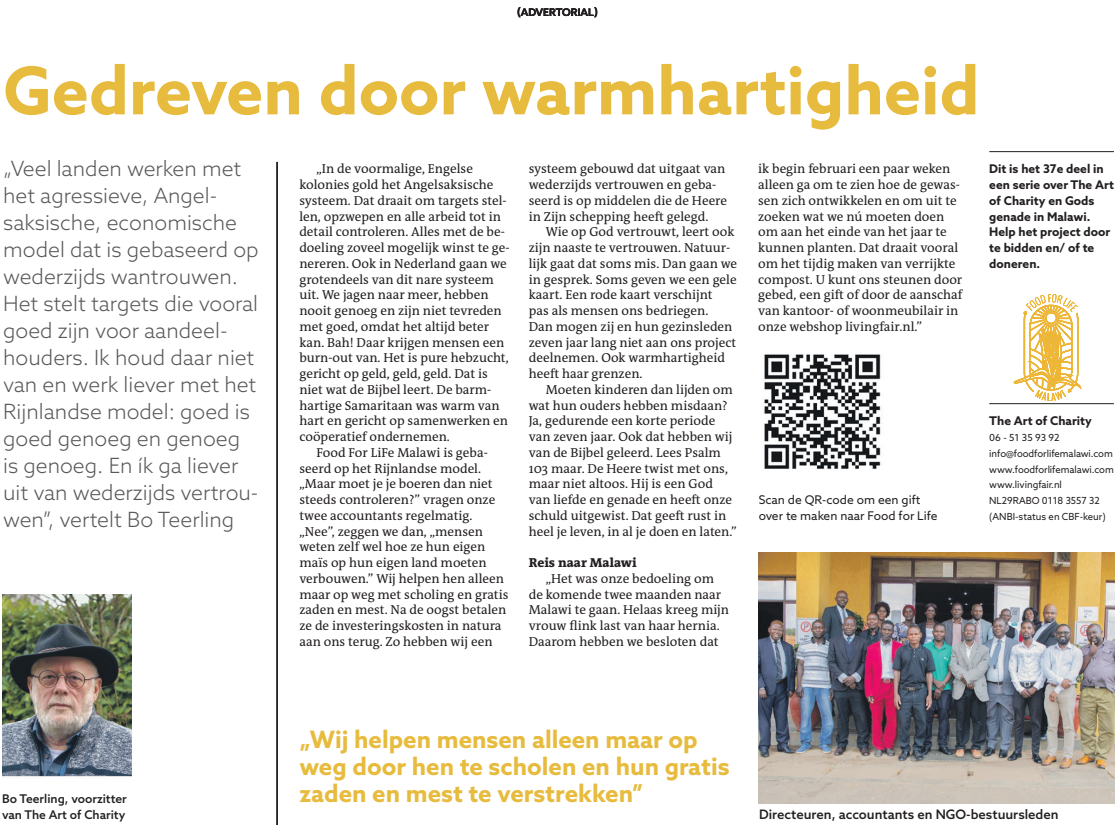
<style>
.page{position:relative;width:1115px;height:825px;background:#fff}
.page>*{position:absolute;margin:0;border:0;box-sizing:border-box;transform-origin:0 0}
.t1{font:700 66px "Azo Sans";color:#e7bb3d}
.t2{font:700 24px/27px "Azo Sans";color:#e7bb3d}
.t3{font:300 21px/27px "Azo Sans";color:#57585a}
.t4{font:13.05px/15.8px "The Antiqua B W5 Plain";color:#231f20}
.t5{font:500 13.05px "Azo Sans";color:#231f20}
.t6{font:800 13.05px "The Antiqua B W8";color:#231f20}
.t7{font:700 12px/15.8px "Azo Sans";color:#231f20}
.t8{font:12px/15.8px "Azo Sans";color:#231f20}
.t9{font:500 12px/15.8px "Azo Sans";color:#231f20}
.t10{font:500 10.5px "Azo Sans";color:#231f20}
.t11{font:9.75px/15.8px "Azo Sans";letter-spacing:-.005em;color:#231f20}
</style>
<div class="page">
<img style="left:758px;top:552px;width:356px;height:251px">
<img style="left:2px;top:595px;width:129px;height:182px">
<hr style="left:277px;top:162px;width:1px;height:663px;background:#231f20">
<hr style="left:988px;top:403px;width:125px;height:1px;background:#231f20">
<hr style="left:988px;top:151px;width:125px;height:1px;background:#231f20">
<svg style="left:1013px;top:294px;width:67px;height:107px"></svg>
<img style="left:764px;top:354px;width:117px;height:115px">
<p class="t10" style="left:517px;top:5px;width:82px">(ADVERTORIAL)</p>
<h1 class="t1" style="left:3px;top:47px;width:977px">Gedreven door warmhartigheid</h1>
<p class="t4" style="left:316px;top:161px;width:158px">„In de voormalige, Engelse</p>
<p class="t4" style="left:299px;top:177px;width:196px">kolonies gold het Angelsaksische</p>
<p class="t4" style="left:299px;top:193px;width:209px">systeem. Dat draait om targets stel-</p>
<p class="t4" style="left:299px;top:208px;width:203px">len, opzwepen en alle arbeid tot in</p>
<p class="t4" style="left:299px;top:224px;width:207px">detail controleren. Alles met de be-</p>
<p class="t4" style="left:299px;top:240px;width:212px">doeling zoveel mogelijk winst te ge-</p>
<p class="t4" style="left:299px;top:256px;width:209px">nereren. Ook in Nederland gaan we</p>
<p class="t4" style="left:299px;top:271px;width:196px">grotendeels van dit nare systeem</p>
<p class="t4" style="left:299px;top:287px;width:191px">uit. We jagen naar meer, hebben</p>
<p class="t4" style="left:299px;top:303px;width:204px">nooit genoeg en zijn niet tevreden</p>
<p class="t4" style="left:299px;top:319px;width:191px">met goed, omdat het altijd beter</p>
<p class="t4" style="left:299px;top:334px;width:206px">kan. Bah! Daar krijgen mensen een</p>
<p class="t4" style="left:299px;top:350px;width:211px">burn-out van. Het is pure hebzucht,</p>
<p class="t4" style="left:299px;top:366px;width:190px">gericht op geld, geld, geld. Dat is</p>
<p class="t4" style="left:299px;top:382px;width:193px">niet wat de Bijbel leert. De barm-</p>
<p class="t4" style="left:299px;top:397px;width:202px">hartige Samaritaan was warm van</p>
<p class="t4" style="left:299px;top:413px;width:210px">hart en gericht op samenwerken en</p>
<p class="t4" style="left:299px;top:429px;width:152px">coöperatief ondernemen.</p>
<p class="t4" style="left:316px;top:445px;width:173px">Food For LiFe Malawi is geba-</p>
<p class="t4" style="left:299px;top:460px;width:183px">seerd op het Rijnlandse model.</p>
<p class="t4" style="left:299px;top:476px;width:195px">„Maar moet je je boeren dan niet</p>
<p class="t4" style="left:299px;top:492px;width:197px">steeds controleren?” vragen onze</p>
<p class="t4" style="left:299px;top:508px;width:175px">twee accountants regelmatig.</p>
<p class="t4" style="left:299px;top:523px;width:185px">„Nee”, zeggen we dan, „mensen</p>
<p class="t4" style="left:299px;top:539px;width:187px">weten zelf wel hoe ze hun eigen</p>
<p class="t4" style="left:299px;top:555px;width:189px">maïs op hun eigen land moeten</p>
<p class="t4" style="left:299px;top:571px;width:206px">verbouwen.” Wij helpen hen alleen</p>
<p class="t4" style="left:299px;top:586px;width:210px">maar op weg met scholing en gratis</p>
<p class="t4" style="left:299px;top:602px;width:208px">zaden en mest. Na de oogst betalen</p>
<p class="t4" style="left:299px;top:618px;width:203px">ze de investeringskosten in natura</p>
<p class="t4" style="left:299px;top:634px;width:195px">aan ons terug. Zo hebben wij een</p>
<p class="t3" style="left:3px;top:155px;width:257px">„Veel landen werken met het agressieve, Angel&shy;saksische, economische model dat is gebaseerd op wederzijds wantrouwen.<br>Het stelt targets die vooral goed zijn voor aandeel&shy;houders. Ik houd daar niet van en werk liever met het<br>Rijnlandse model: goed is goed genoeg en genoeg is genoeg. En ík ga liever uit van wederzijds vertrou&shy;wen”, vertelt Bo Teerling</p>
<p class="t4" style="left:528px;top:161px;width:200px">systeem gebouwd dat uitgaat van wederzijds vertrouwen en geba&shy;seerd is op middelen die de Heere in Zijn schepping heeft gelegd.</p>
<p class="t4" style="left:528px;top:224px;width:210px;text-indent:17px">Wie op God vertrouwt, leert ook zijn naaste te vertrouwen. Natuur&shy;lijk gaat dat soms mis. Dan gaan we in gesprek. Soms geven we een gele kaart. Een rode kaart verschijnt<br>pas als mensen ons bedriegen.<br>Dan mogen zij en hun gezinsleden zeven jaar lang niet aan ons project deelnemen. Ook warmhartigheid heeft haar grenzen.</p>
<p class="t4" style="left:528px;top:382px;width:210px;text-indent:17px">Moeten kinderen dan lijden om wat hun ouders hebben misdaan?<br>Ja, gedurende een korte periode van zeven jaar. Ook dat hebben wij van de Bijbel geleerd. Lees Psalm<br>103 maar. De Heere twist met ons, maar niet altoos. Hij is een God van liefde en genade en heeft onze schuld uitgewist. Dat geeft rust in heel je leven, in al je doen en laten.”</p>
<p class="t6" style="left:528px;top:554px;width:109px">Reis naar Malawi</p>
<p class="t4" style="left:528px;top:571px;width:202px;text-indent:17px">„Het was onze bedoeling om de komende twee maanden naar<br>Malawi te gaan. Helaas kreeg mijn vrouw flink last van haar hernia.<br>Daarom hebben we besloten dat</p>
<p class="t4" style="left:758px;top:161px;width:205px">ik begin februari een paar weken alleen ga om te zien hoe de gewas&shy;sen zich ontwikkelen en om uit te zoeken wat we nú moeten doen om aan het einde van het jaar te kunnen planten. Dat draait vooral om het tijdig maken van verrijkte compost. U kunt ons steunen door gebed, een gift of door de aanschaf van kantoor- of woonmeubilair in onze webshop livingfair.nl.”</p>
<p class="t8" style="left:758px;top:492px;width:180px">Scan de QR-code om een gift over te maken naar Food for Life</p>
<p class="t7" style="left:988px;top:161px;width:126px">Dit is het 37e deel in een serie over The Art of Charity en Gods genade in Malawi.<br>Help het project door te bidden en/ of te doneren.</p>
<p class="t7" style="left:988px;top:413px;width:104px">The Art of Charity</p>
<p class="t11" style="left:988px;top:430px;width:126px">06 - 51 35 93 92 info@foodforlifemalawi.com www.foodforlifemalawi.com www.livingfair.nl<br>NL29RABO 0118 3557 32 (ANBI-status en CBF-keur)</p>
<p class="t9" style="left:2px;top:791px;width:126px">Bo Teerling, voorzitter van The Art of Charity</p>
<h2 class="t2" style="left:299px;top:725px;width:431px">„Wij helpen mensen alleen maar op weg door hen te scholen en hun gratis zaden en mest te verstrekken”</h2>
<p class="t5" style="left:759px;top:806px;width:301px">Directeuren, accountants en NGO-bestuursleden</p>
</div>
